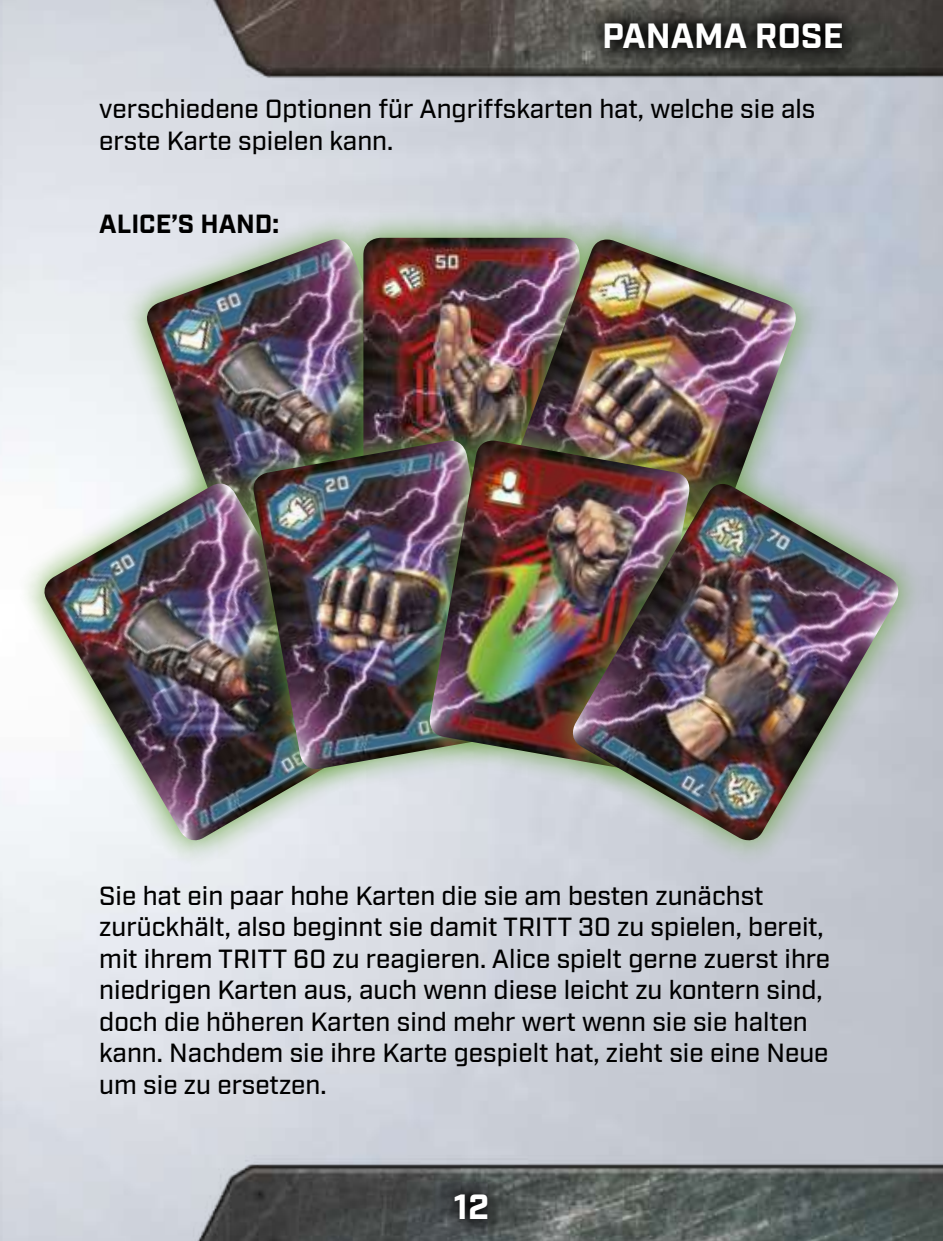
<style>
.page{position:relative;width:943px;height:1241px;background:#fff}
.page>*{position:absolute;margin:0;border:0;box-sizing:border-box;transform-origin:0 0}
.t1{font:700 35px "Industry";color:#fff}
.t2{font:500 26.25px/31.5px "Industry";color:#000}
.t3{font:700 26.25px "Industry";color:#000}
</style>
<div class="page">
<img style="left:0;top:0;width:943px;height:1240px">
<svg style="left:107px;top:200px;width:352px;height:240px;background:#e1e5ea"></svg>
<img style="left:142px;top:239px;width:194px;height:201px">
<img style="left:336px;top:210px;width:123px;height:196px">
<img style="left:363px;top:238px;width:96px;height:168px">
<img style="left:459px;top:200px;width:376px;height:240px">
<img style="left:494px;top:239px;width:306px;height:201px">
<svg style="left:1px;top:440px;width:413px;height:443px;fill:#f1f5f8"></svg>
<img style="left:39px;top:483px;width:337px;height:363px">
<img style="left:219px;top:406px;width:176px;height:397px">
<img style="left:251px;top:440px;width:144px;height:331px">
<img style="left:395px;top:406px;width:329px;height:397px">
<img style="left:427px;top:440px;width:102px;height:331px">
<img style="left:529px;top:440px;width:412px;height:444px">
<img style="left:567px;top:484px;width:337px;height:362px">
<svg style="left:435px;top:1171px;width:73px;height:68px;background:#424747"></svg>
<svg style="left:583px;top:1px;width:280px;height:68px;background:#373733"></svg>
<h1 class="t1" style="left:602px;top:17px;width:243px">PANAMA ROSE</h1>
<p class="t2" style="left:99px;top:95px;width:717px">verschiedene Optionen für Angriffskarten hat, welche sie als erste Karte spielen kann.</p>
<p class="t3" style="left:99px;top:209px;width:181px">ALICE’S HAND:</p>
<p class="t2" style="left:99px;top:880px;width:732px">Sie hat ein paar hohe Karten die sie am besten zunächst zurückhält, also beginnt sie damit TRITT 30 zu spielen, bereit, mit ihrem TRITT 60 zu reagieren. Alice spielt gerne zuerst ihre niedrigen Karten aus, auch wenn diese leicht zu kontern sind, doch die höheren Karten sind mehr wert wenn sie sie halten kann. Nachdem sie ihre Karte gespielt hat, zieht sie eine Neue um sie zu ersetzen.</p>
<h1 class="t1" style="left:453px;top:1186px;width:37px">12</h1>
</div>
